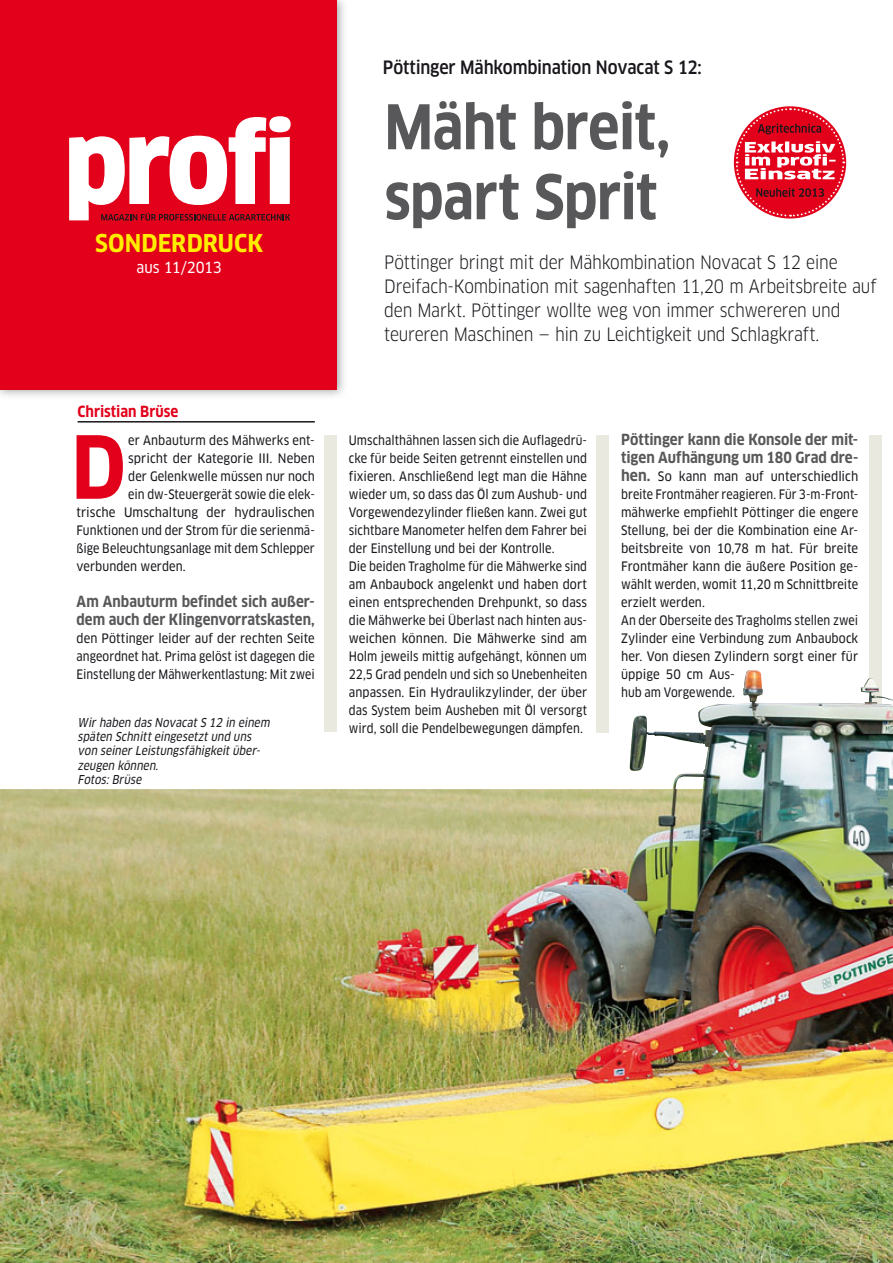
<style>
.page{position:relative;width:893px;height:1263px;background:#fff}
.page>*{position:absolute;margin:0;border:0;box-sizing:border-box;transform-origin:0 0}
.t1{font:700 condensed 84.75px "Clan OT";color:#e2001a}
.t2{font:700 condensed 60px/70.1px "Clan OT";letter-spacing:-.015em;color:#58585a}
.t3{font:700 condensed 24px "Clan OT";letter-spacing:.005em;color:#ffed00}
.t4{font:condensed 18px/24px "Clan OT";letter-spacing:-.015em;color:#1a171c}
.t5{font:500 condensed 18px "Clan OT";letter-spacing:-.01em;color:#1a171c}
.t6{font:700 condensed 15px/18px "Clan OT";color:#58585a;scale:.96 1}
.t7{font:700 condensed 15px/18px "Clan OT";color:#58585a}
.t8{font:700 condensed 15px "Clan OT";color:#e2001a}
.t9{font:15px "Clan OT Narrow News";letter-spacing:-.01em;color:#fff}
.t10{font:12.75px/18px "Clan OT Narrow News";letter-spacing:.005em;color:#1a171c;scale:.95 1}
.t11{font:12.75px/18px "Clan OT Narrow News";letter-spacing:.005em;color:#1a171c;text-align:justify}
.t12{font:12.75px "Clan OT Narrow News";letter-spacing:.005em;color:#1a171c;scale:.96 1}
.t13{font:italic 12px/14.2px "Clan OT Narrow News";color:#1a171c;scale:.95 1}
.s1{font-family:"Clan OT";font-weight:700;font-stretch:condensed;font-size:15px;color:#58585a}
</style>
<div class="page">
<div style="left:868px;top:435px;width:13px;height:278px;background:#eae9e0"></div>
<div style="left:596px;top:435px;width:13px;height:297px;background:#eae9e0"></div>
<div style="left:324px;top:435px;width:13px;height:296px;background:#eae9e0"></div>
<img style="left:0;top:670px;width:892px;height:593px">
<hr style="left:78px;top:421px;width:237px;height:2px;background:#1a171c">
<img style="left:0;top:0;width:344px;height:396px">
<div style="left:0;top:0;width:336px;height:389px;background:#e2001a"></div>
<svg style="left:69px;top:116px;width:221px;height:105px"></svg>
<svg style="left:734px;top:107px;width:111px;height:111px"></svg>
<h3 class="t3" style="left:95px;top:234px;width:170px">SONDERDRUCK</h3>
<p class="t9" style="left:137px;top:261px;width:87px">aus 11/2013</p>
<p class="t8" style="left:78px;top:405px;width:102px">Christian Brüse</p>
<h1 class="t1" style="left:71px;top:433px;width:56px">D</h1>
<p class="t11" style="left:128px;top:431px;width:188px">er Anbauturm des Mähwerks ent-</p>
<p class="t11" style="left:128px;top:449px;width:188px">spricht der Kategorie III. Neben</p>
<p class="t11" style="left:128px;top:467px;width:188px">der Gelenkwelle müssen nur noch</p>
<p class="t10" style="left:128px;top:485px;width:198px">ein dw-Steuergerät sowie die elek-</p>
<p class="t11" style="left:77px;top:503px;width:240px">trische Umschaltung der hydraulischen</p>
<p class="t12" style="left:77px;top:525px;width:250px">Funktionen und der Strom für die serienmä-</p>
<p class="t10" style="left:77px;top:539px;width:252px">ßige Beleuchtungsanlage mit dem Schlepper</p>
<p class="t11" style="left:77px;top:557px;width:111px">verbunden werden.</p>
<p class="t6" style="left:77px;top:593px;width:250px">Am Anbauturm befindet sich außer&shy;dem auch der Klingenvorratskasten,</p>
<p class="t11" style="left:77px;top:629px;width:240px">den Pöttinger leider auf der rechten Seite angeordnet hat. Prima gelöst ist dagegen die Einstellung der Mähwerkentlastung: Mit zwei</p>
<p class="t13" style="left:78px;top:716px;width:205px">Wir haben das Novacat S 12 in einem späten Schnitt eingesetzt und uns von seiner Leistungsfähigkeit über&shy;zeugen können.<br>Fotos: Brüse</p>
<h3 class="t5" style="left:383px;top:60px;width:320px">Pöttinger Mähkombination Novacat S 12:</h3>
<h2 class="t2" style="left:384px;top:94px;width:287px">Mäht breit, spart Sprit</h2>
<p class="t4" style="left:384px;top:251px;width:494px">Pöttinger bringt mit der Mähkombination Novacat S 12 eine Dreifach-Kombination mit sagenhaften 11,20 m Arbeitsbreite auf den Markt. Pöttinger wollte weg von immer schwereren und teureren Maschinen — hin zu Leichtigkeit und Schlagkraft.</p>
<p class="t10" style="left:349px;top:431px;width:252px">Umschalthähnen lassen sich die Auflagedrü&shy;cke für beide Seiten getrennt einstellen und fixieren. Anschließend legt man die Hähne wieder um, so dass das Öl zum Aushub- und Vorgewendezylinder fließen kann. Zwei gut sichtbare Manometer helfen dem Fahrer bei der Einstellung und bei der Kontrolle.<br>Die beiden Tragholme für die Mähwerke sind am Anbaubock angelenkt und haben dort einen entsprechenden Drehpunkt, so dass die Mähwerke bei Überlast nach hinten aus&shy;weichen können. Die Mähwerke sind am Holm jeweils mittig aufgehängt, können um 22,5 Grad pendeln und sich so Unebenheiten anpassen. Ein Hydraulikzylinder, der über das System beim Ausheben mit Öl versorgt wird, soll die Pendelbewegungen dämpfen.</p>
<p class="t7" style="left:621px;top:431px;width:238px">Pöttinger kann die Konsole der mit&shy;tigen Aufhängung um 180 Grad dre-</p>
<p class="t11" style="left:621px;top:467px;width:239px;text-align:left"><span class="s1">hen.</span> So kann man auf unterschiedlich breite Frontmäher reagieren. Für 3-m-Front&shy;mähwerke empfiehlt Pöttinger die engere Stellung, bei der die Kombination eine Ar&shy;beitsbreite von 10,78 m hat. Für breite Frontmäher kann die äußere Position ge&shy;wählt werden, womit 11,20 m Schnittbreite erzielt werden.<br>An der Oberseite des Tragholms stellen zwei Zylinder eine Verbindung zum Anbaubock her. Von diesen Zylindern sorgt einer für üppige 50 cm Aus-<br>hub am Vorgewende.</p>
</div>
